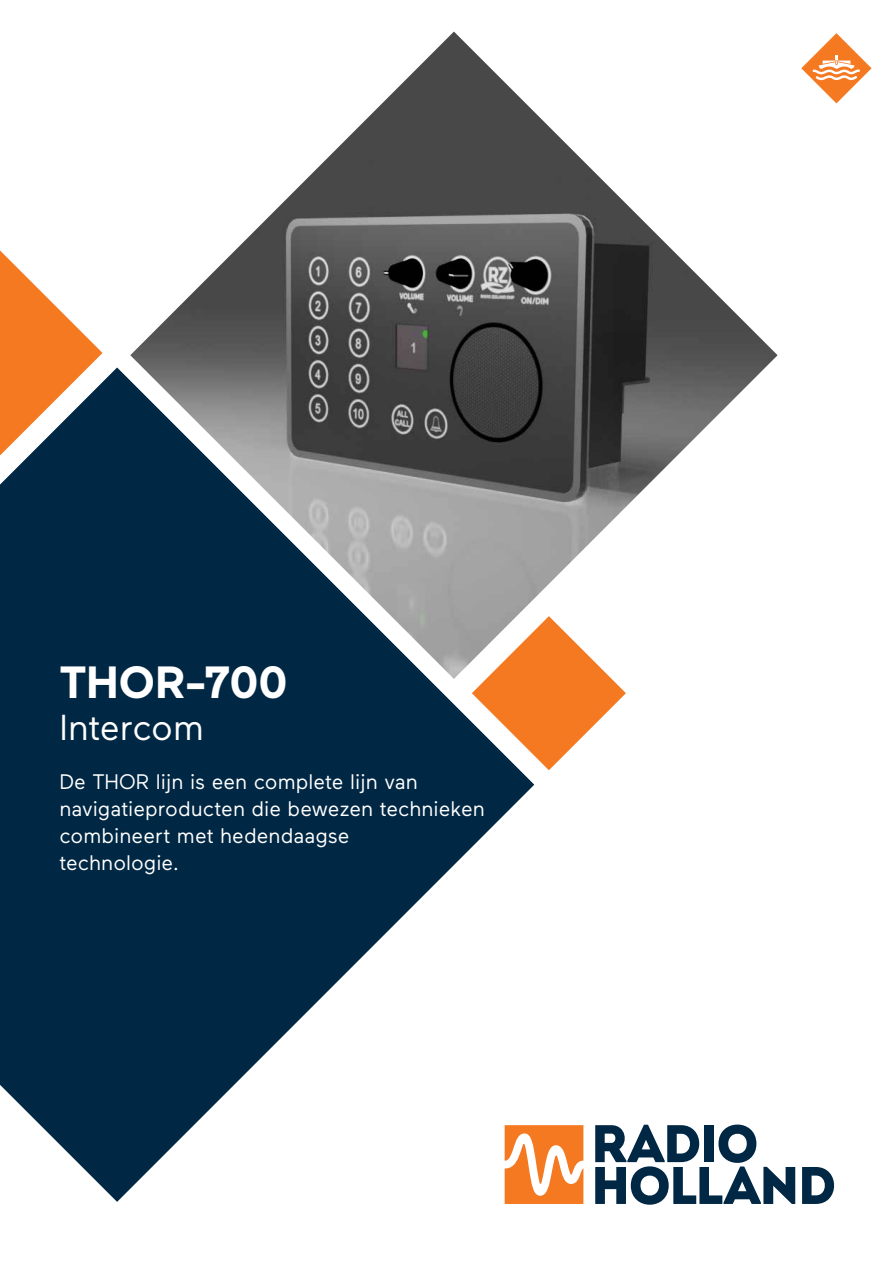
<style>
.page{position:relative;width:893px;height:1263px;background:#fff}
.page>*{position:absolute;margin:0;border:0;box-sizing:border-box;transform-origin:0 0}
.t1{font:700 45px "Maax";color:#fff}
.t2{font:36px "Maax";letter-spacing:-.005em;color:#fff}
.t3{font:21px/27px "Maax";color:#fff}
</style>
<div class="page">
<svg style="left:595px;top:1124px;width:200px;height:81px"></svg>
<svg style="left:802px;top:1167px;width:33px;height:37px"></svg>
<svg style="left:505px;top:1125px;width:78px;height:79px"></svg>
<svg style="left:534px;top:679px;width:92px;height:91px"></svg>
<svg style="left:0;top:367px;width:534px;height:835px;fill:#002743"></svg>
<svg style="left:0;top:250px;width:103px;height:205px"></svg>
<img style="left:130px;top:32px;width:648px;height:647px">
<svg style="left:801px;top:33px;width:70px;height:70px"></svg>
<h1 class="t1" style="left:60px;top:658px;width:230px">THOR-700</h1>
<h2 class="t2" style="left:60px;top:708px;width:146px">Intercom</h2>
<p class="t3" style="left:60px;top:768px;width:427px">De THOR lijn is een complete lijn van navigatieproducten die bewezen technieken combineert met hedendaagse<br>technologie.</p>
</div>
